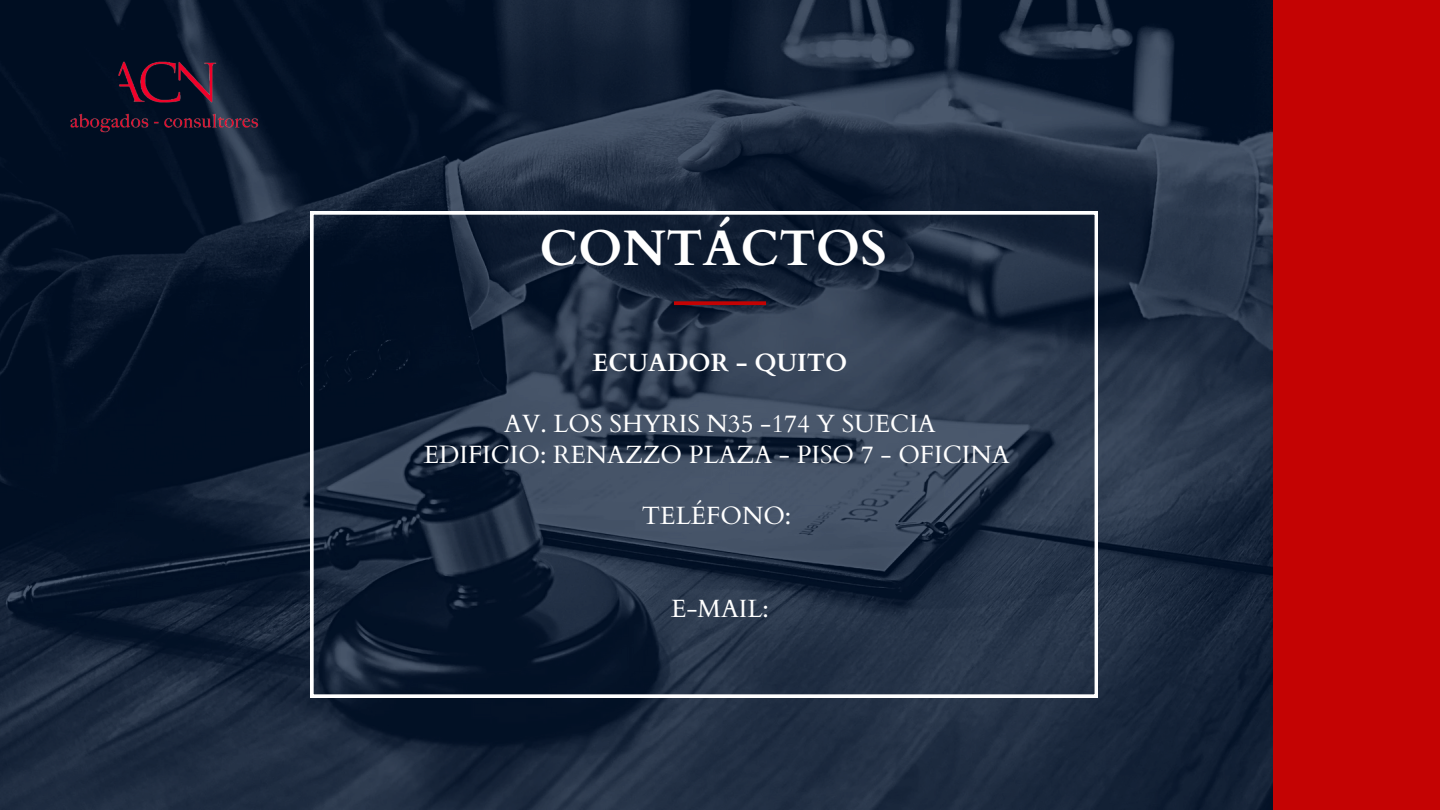
<style>
.page{position:relative;width:1440px;height:810px;background:#fff}
.page>*{position:absolute;margin:0;border:0;box-sizing:border-box;transform-origin:0 0}
.t1{font:700 50px "Cardo";color:#fff}
.t2{font:25px "Cardo";color:#fff}
.t3{font:700 25px "Cardo";color:#fff}
</style>
<div class="page">
<img style="left:0;top:0;width:1274px;height:810px">
<img style="left:38px;top:26px;width:249px;height:136px">
<svg style="left:311px;top:212px;width:786px;height:485px;background:#253346"></svg>
<div style="left:1274px;top:0;width:166px;height:810px;background:#c40303"></div>
<p class="t1" style="left:539px;top:216px;width:349px">CONTÁCTOS</p>
<p class="t3" style="left:593px;top:346px;width:256px">ECUADOR - QUITO</p>
<p class="t2" style="left:504px;top:407px;width:433px">AV. LOS SHYRIS N35 -174 Y SUECIA</p>
<h1 class="t2" style="left:424px;top:438px;width:587px">EDIFICIO: RENAZZO PLAZA - PISO 7 - OFICINA</h1>
<h2 class="t2" style="left:642px;top:500px;width:151px">TELÉFONO:</h2>
<p class="t2" style="left:671px;top:592px;width:99px">E-MAIL:</p>
</div>
